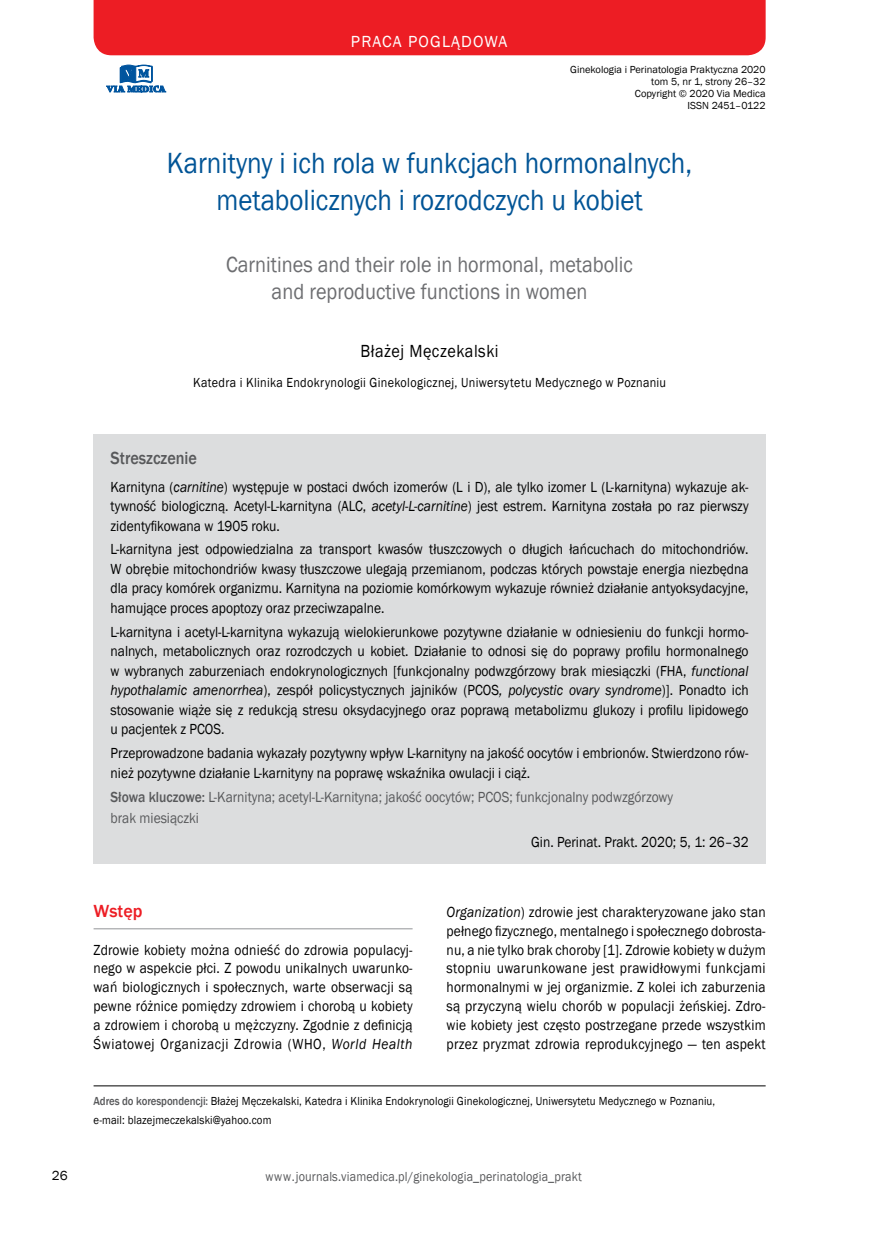
<style>
.page{position:relative;width:872px;height:1234px;background:#fff}
.page>*{position:absolute;margin:0;border:0;box-sizing:border-box;transform-origin:0 0}
._01_Tytul_artykulu{font:30px/36.6px "Franklin Gothic";color:#005496;text-align:center;scale:.9 1}
._01_Tytul_artykulu_a{font:22.5px/27.5px "Franklin Gothic";color:#6d6e71;text-align:center;scale:.9 1}
._02_Autorzy_MK{font:18px "Franklin Gothic";letter-spacing:.03em;color:#000;scale:.9 1}
._04A_Streszczenie_ty{font:500 18px "Franklin Gothic";color:#58595b;scale:.9 1}
._06_Srodtytul_1_z_li{font:500 18px "Franklin Gothic";color:#ed1d24}
.t1{font:16.5px "Franklin Gothic";letter-spacing:.07em;color:#fff}
._04B_Streszczenie{font:15px/19.5px "Franklin Gothic";color:#000;text-align:justify;scale:.9 1}
._05A_Tekst_pierwszy{font:15px/18.8px "Franklin Gothic";letter-spacing:.02em;color:#000;text-align:justify;scale:.9 1}
._04E_Streszczenie_sl{font:15px/20.5px "Franklin Gothic";color:#58595b;scale:.9 1}
._04D_Streszczenie_Ro{font:15px "Franklin Gothic";color:#000;scale:.9 1}
._03_Afiliacje_MK{font:13.5px "Franklin Gothic";letter-spacing:.025em;color:#000;scale:.9 1}
.t2{font:13.5px "Franklin Gothic";letter-spacing:.01em;color:#58595b;scale:.9 1}
._03_Afiliacje_MK-2{font:13.5px "Franklin Gothic";letter-spacing:.025em;color:#000}
._16_-_Adres_do_kores{font:12px/18.8px "Franklin Gothic";letter-spacing:.01em;color:#000;scale:.9 1}
.t3{font:10.5px/12px "Franklin Gothic";color:#000;text-align:right}
.s1{font-style:italic}
.s2{font-weight:500}
.s3{font-weight:500;color:#58595b}
</style>
<div class="page">
<div style="left:94px;top:0;width:671px;height:55px;background:#ed1d24"></div>
<svg style="left:107px;top:65px;width:59px;height:27px"></svg>
<div style="left:94px;top:434px;width:671px;height:429px;background:#dcddde"></div>
<hr style="left:94px;top:1085px;width:671px;height:1px;background:#000">
<hr style="left:94px;top:928px;width:318px;height:1px;background:#939598">
<p class="t1" style="left:351px;top:31px;width:158px">PRACA POGLĄDOWA</p>
<p class="t3" style="left:570px;top:64px;width:197px">Ginekologia i Perinatologia Praktyczna 2020 tom 5, nr 1, strony 26–32<br>Copyright © 2020 Via Medica</p>
<p class="t3" style="left:687px;top:100px;width:80px">ISSN 2451–0122</p>
<p class="_01_Tytul_artykulu" style="left:167px;top:146px;width:585px">Karnityny i ich rola w funkcjach hormonalnych, metabolicznych i rozrodczych u kobiet</p>
<p class="_01_Tytul_artykulu_a" style="left:226px;top:251px;width:453px">Carnitines and their role in hormonal, metabolic and reproductive functions in women</p>
<p class="_02_Autorzy_MK" style="left:360px;top:340px;width:155px">Błażej Męczekalski</p>
<p class="_03_Afiliacje_MK" style="left:193px;top:373px;width:527px">Katedra i Klinika Endokrynologii Ginekologicznej, Uniwersytetu Medycznego w Poznaniu</p>
<p class="_04A_Streszczenie_ty" style="left:111px;top:446px;width:98px">Streszczenie</p>
<p class="_04B_Streszczenie" style="left:111px;top:477px;width:710px">Karnityna (<span class="s1">carnitine</span>) występuje w postaci dwóch izomerów (L i D), ale tylko izomer L (L-karnityna) wykazuje ak&shy;tywność biologiczną. Acetyl-L-karnityna (ALC, <span class="s1">acetyl-L-carnitine</span>) jest estrem. Karnityna została po raz pierwszy zidentyfikowana w 1905 roku.</p>
<p class="_04B_Streszczenie" style="left:111px;top:540px;width:710px">L-karnityna jest odpowiedzialna za transport kwasów tłuszczowych o długich łańcuchach do mitochondriów.<br>W obrębie mitochondriów kwasy tłuszczowe ulegają przemianom, podczas których powstaje energia niezbędna dla pracy komórek organizmu. Karnityna na poziomie komórkowym wykazuje również działanie antyoksydacyjne, hamujące proces apoptozy oraz przeciwzapalne.</p>
<p class="_04B_Streszczenie" style="left:111px;top:622px;width:710px">L-karnityna i acetyl-L-karnityna wykazują wielokierunkowe pozytywne działanie w odniesieniu do funkcji hormo&shy;nalnych, metabolicznych oraz rozrodczych u kobiet. Działanie to odnosi się do poprawy profilu hormonalnego w wybranych zaburzeniach endokrynologicznych [funkcjonalny podwzgórzowy brak miesiączki (FHA, <span class="s1">functional hypothalamic amenorrhea</span>), zespół policystycznych jajników (PCOS<span class="s1">, polycystic ovary syndrome</span>)]. Ponadto ich stosowanie wiąże się z redukcją stresu oksydacyjnego oraz poprawą metabolizmu glukozy i profilu lipidowego u pacjentek z PCOS.</p>
<p class="_04B_Streszczenie" style="left:111px;top:743px;width:710px">Przeprowadzone badania wykazały pozytywny wpływ L-karnityny na jakość oocytów i embrionów. Stwierdzono rów&shy;nież pozytywne działanie L-karnityny na poprawę wskaźnika owulacji i ciąż.</p>
<p class="_04E_Streszczenie_sl" style="left:111px;top:787px;width:626px"><span class="s2">Słowa kluczowe:</span> L-Karnityna; acetyl-L-Karnityna; jakość oocytów; PCOS; funkcjonalny podwzgórzowy brak miesiączki</p>
<p class="_04D_Streszczenie_Ro" style="left:531px;top:832px;width:243px">Gin. Perinat. Prakt. 2020; 5, 1: 26–32</p>
<p class="_06_Srodtytul_1_z_li" style="left:94px;top:899px;width:50px">Wstęp</p>
<p class="_05A_Tekst_pierwszy" style="left:94px;top:940px;width:356px">Zdrowie kobiety można odnieść do zdrowia populacyj&shy;nego w aspekcie płci. Z powodu unikalnych uwarunko&shy;wań biologicznych i społecznych, warte obserwacji są pewne różnice pomiędzy zdrowiem i chorobą u kobiety a zdrowiem i chorobą u mężczyzny. Zgodnie z definicją Światowej Organizacji Zdrowia (WHO, <span class="s1">World Health</span></p>
<p class="_05A_Tekst_pierwszy" style="left:446px;top:902px;width:356px"><span class="s1">Organization</span>) zdrowie jest charakteryzowane jako stan pełnego fizycznego, mentalnego i społecznego dobrosta&shy;nu, a nie tylko brak choroby [1]. Zdrowie kobiety w dużym stopniu uwarunkowane jest prawidłowymi funkcjami hormonalnymi w jej organizmie. Z kolei ich zaburzenia są przyczyną wielu chorób w populacji żeńskiej. Zdro&shy;wie kobiety jest często postrzegane przede wszystkim przez pryzmat zdrowia reprodukcyjnego — ten aspekt</p>
<p class="_16_-_Adres_do_kores" style="left:94px;top:1091px;width:692px"><span class="s3">Adres do korespondencji:</span> Błażej Męczekalski, Katedra i Klinika Endokrynologii Ginekologicznej, Uniwersytetu Medycznego w Poznaniu, e-mail: blazejmeczekalski@yahoo.com</p>
<p class="_03_Afiliacje_MK-2" style="left:52px;top:1166px;width:17px">26</p>
<p class="t2" style="left:265px;top:1167px;width:353px">www.journals.viamedica.pl/ginekologia_perinatologia_prakt</p>
</div>
